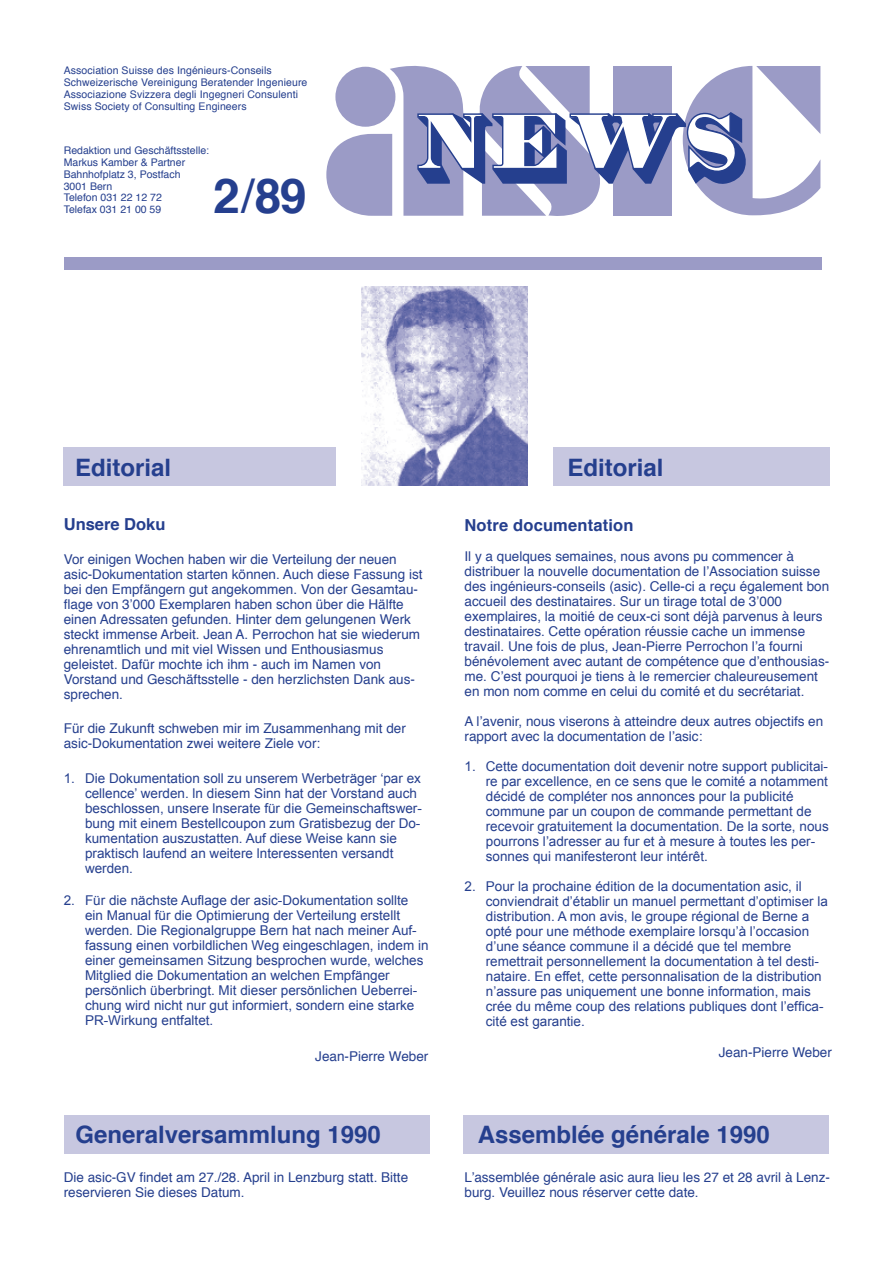
<style>
.page{position:relative;width:893px;height:1263px;background:#fff}
.page>*{position:absolute;margin:0;border:0;box-sizing:border-box;transform-origin:0 0}
.t1{font:700 48px "Helvetica";color:#253f8e}
.t2{font:700 24px "Helvetica";color:#253f8e}
.t3{font:700 16.5px "Helvetica";letter-spacing:.01em;color:#253f8e}
.t4{font:13.5px/15px "Arial";color:#253f8e}
.t5{font:13.5px/15px "Helvetica";color:#253f8e}
.t6{font:10.5px/11.7px "Helvetica";letter-spacing:.01em;color:#253f8e}
.s1{font-weight:400}
.s2{font-family:"Arial"}
.s3{font-family:"Helvetica"}
</style>
<div class="page">
<div style="left:64px;top:447px;width:272px;height:39px;background:#c7c7e0"></div>
<div style="left:64px;top:1115px;width:365px;height:38px;background:#c7c7e0"></div>
<div style="left:463px;top:1115px;width:366px;height:38px;background:#c7c7e0"></div>
<div style="left:64px;top:257px;width:757px;height:13px;background:#9b9bc6"></div>
<div style="left:553px;top:447px;width:276px;height:39px;background:#c7c7e0"></div>
<svg style="left:326px;top:66px;width:494px;height:150px"></svg>
<img style="left:361px;top:286px;width:166px;height:200px">
<p class="t6" style="left:64px;top:64px;width:245px">Association Suisse des Ingénieurs-Conseils Schweizerische Vereinigung Beratender Ingenieure Associazione Svizzera degli Ingegneri Consulenti Swiss Society of Consulting Engineers</p>
<p class="t6" style="left:64px;top:145px;width:147px">Redaktion und Geschäftsstelle:<br>Markus Kamber &amp; Partner<br>Bahnhofplatz 3, Postfach<br>3001 Bern<br>Telefon 031 22 12 72<br>Telefax 031 21 00 59</p>
<h1 class="t1" style="left:213px;top:157px;width:95px">2<span class="s1">/</span> 89</h1>
<h2 class="t2" style="left:75px;top:448px;width:98px">Editorial</h2>
<h2 class="t2" style="left:567px;top:448px;width:98px">Editorial</h2>
<p class="t3" style="left:64px;top:511px;width:103px">Unsere Doku</p>
<p class="t5" style="left:64px;top:552px;width:360px">Vor einigen Wochen haben wir die Verteilung der neuen asic-Dokumentation starten können. Auch diese Fassung ist bei den Empfängern gut angekommen. Von der Gesamtau&shy;flage von 3<span class="s2">’</span>000 Exemplaren haben schon über die Hälfte einen Adressaten gefunden. Hinter dem gelungenen Werk steckt immense Arbeit. Jean A. Perrochon hat sie wiederum ehrenamtlich und mit viel Wissen und Enthousiasmus geleistet. Dafür mochte ich ihm - auch im Namen von Vorstand und Geschäftsstelle - den herzlichsten Dank aus&shy;sprechen.</p>
<p class="t5" style="left:64px;top:721px;width:344px">Für die Zukunft schweben mir im Zusammenhang mit der asic-Dokumentation zwei weitere Ziele vor:</p>
<p class="t4" style="left:85px;top:770px;width:338px;text-indent:-21px">1. Die Dokumentation soll zu unserem Werbeträger <span class="s3">‘</span>par ex cellence’ werden. ln diesem Sinn hat der Vorstand auch beschlossen, unsere lnserate für die Gemeinschaftswer&shy;bung mit einem Bestellcoupon zum Gratisbezug der Do&shy;kumentation auszustatten. Auf diese Weise kann sie praktisch laufend an weitere lnteressenten versandt werden.</p>
<p class="t4" style="left:85px;top:892px;width:345px;text-indent:-21px">2. Für die nächste Auflage der asic-Dokumentation sollte ein Manual für die Optimierung der Verteilung erstellt werden. Die Regionalgruppe Bern hat nach meiner Auf&shy;fassung einen vorbildlichen Weg eingeschlagen, indem in einer gemeinsamen Sitzung besprochen wurde, welches Mitglied die Dokumentation an welchen Empfänger persönlich überbringt. Mit dieser persönlichen Ueberrei-- chung wird nicht nur gut informiert, sondern eine starke PR-Wirkung entfaltet.</p>
<p class="t3" style="left:465px;top:512px;width:170px">Notre documentation</p>
<p class="t5" style="left:465px;top:549px;width:366px">Il y a quelques semaines, nous avons pu commencer à distribuer la nouvelle documentation de l’Association suisse des ingénieurs-conseils (asic). Celle-ci a reçu également bon accueil des destinataires. Sur un tirage total de 3<span class="s2">’</span>000 exemplaires, la moitié de ceux-ci sont déjà parvenus à leurs destinataires. Cette opération réussie cache un immense travail. Une fois de plus, Jean-Pierre Perrochon l’a fourni bénévolement avec autant de compétence que d’enthousias&shy;me. C’est pourquoi je tiens à le remercier chaleureusement en mon nom comme en celui du comité et du secrétariat.</p>
<p class="t5" style="left:465px;top:714px;width:360px">A l’avenir, nous viserons à atteindre deux autres objectifs en rapport avec la documentation de l’asic:</p>
<p class="t4" style="left:486px;top:759px;width:344px;text-indent:-21px">1. Cette documentation doit devenir notre support publicitai-- re par excellence, en ce sens que le comité a notamment décidé de compléter nos annonces pour la publicité commune par un coupon de commande permettant de recevoir gratuitement la documentation. De la sorte, nous pourrons l<span class="s3">’</span>adresser au fur et à mesure à toutes les per-- sonnes qui manifesteront leur intérêt.</p>
<p class="t4" style="left:486px;top:878px;width:344px;text-indent:-21px">2. Pour la prochaine édition de la documentation asic, il conviendrait d’établir un manuel permettant d’optimiser la distribution. A mon avis, le groupe régional de Berne a opté pour une méthode exemplaire lorsqu’à l’occasion d’une séance commune il a décidé que tel membre remettrait personnellement la documentation à tel desti-- nataire. En effet, cette personnalisation de la distribution n’assure pas uniquement une bonne information, mais crée du même coup des relations publiques dont l’effica&shy;cité est garantie.</p>
<p class="t5" style="left:315px;top:1049px;width:115px">Jean-Pierre Weber</p>
<p class="t5" style="left:719px;top:1045px;width:115px">Jean-Pierre Weber</p>
<h2 class="t2" style="left:75px;top:1115px;width:307px">Generalversammlung 1990</h2>
<h2 class="t2" style="left:478px;top:1115px;width:294px">Assemblée générale 1990</h2>
<p class="t5" style="left:465px;top:1170px;width:367px">L’assemblée générale asic aura lieu les 27 et 28 avril à Lenz&shy;burg. Veuillez nous réserver cette date.</p>
<p class="t5" style="left:64px;top:1170px;width:346px">Die asic-GV findet am 27./28. April in Lenzburg statt. Bitte reservieren Sie dieses Datum.</p>
</div>
